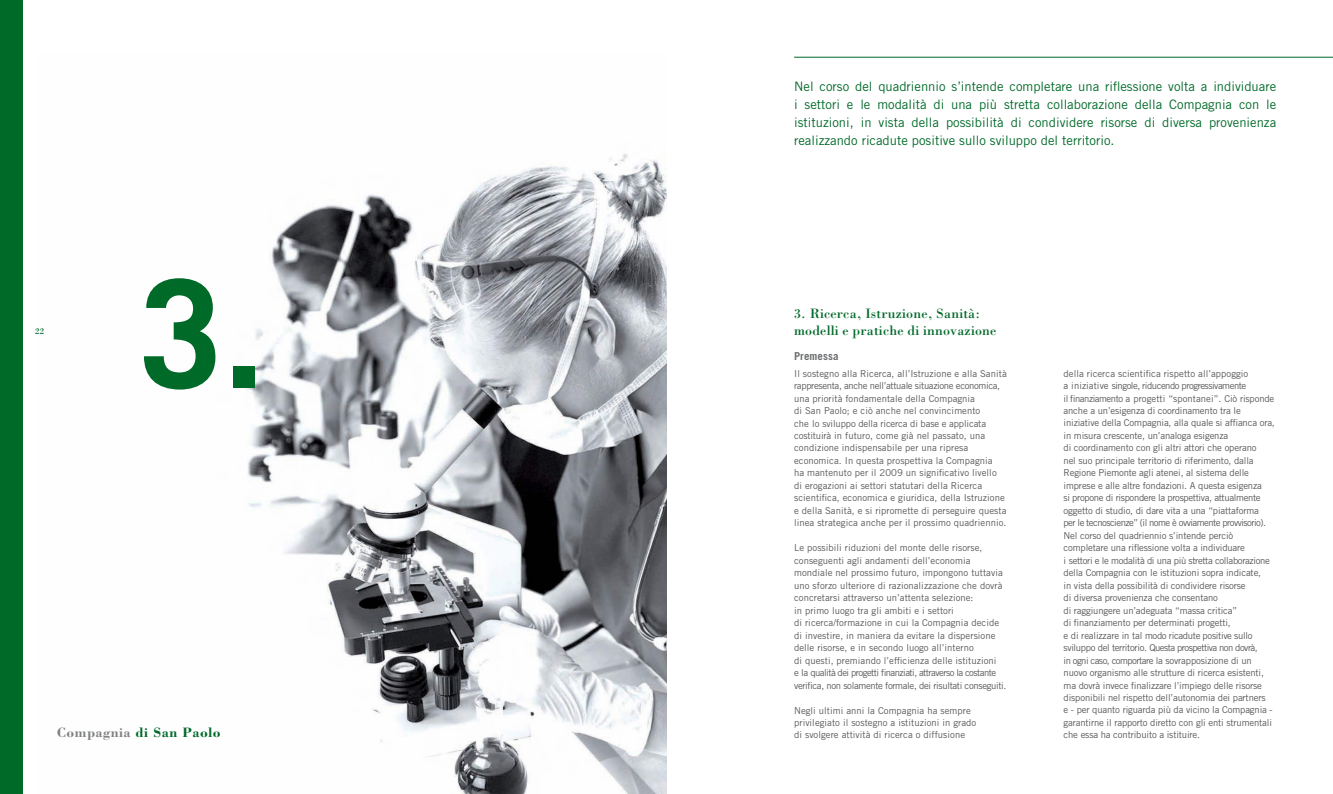
<style>
.page{position:relative;width:1333px;height:794px;background:#fff}
.page>*{position:absolute;margin:0;border:0;box-sizing:border-box;transform-origin:0 0}
.t1{font:700 150px "Trade Gothic LT Std";color:#006a29}
.t2{font:14px/16.8px "Bodoni Std";letter-spacing:.01em;color:#006a29}
.t3{font:700 14px "Bodoni Std";letter-spacing:.04em;color:#006a29}
.t4{font:13px/18px "Trade Gothic LT Std";color:#006a29;text-align:justify}
.t5{font:700 11px "Trade Gothic LT Std";letter-spacing:.005em;color:#6c6e70}
.t6{font:9.5px/12.5px "Trade Gothic LT Std";letter-spacing:-.015em;color:#57585a}
.t7{font:9.5px/12.5px "Trade Gothic LT Std";letter-spacing:.005em;color:#57585a}
.t8{font:9px "Bodoni Std";color:#006a29}
.s1{color:#808284}
</style>
<div class="page">
<img style="left:241px;top:153px;width:425px;height:641px">
<div style="left:0;top:0;width:23px;height:794px;background:#006a29"></div>
<hr style="left:794px;top:57px;width:538px;height:1px;background:#006a29">
<p class="t4" style="left:794px;top:77px;width:483px">Nel corso del quadriennio s’intende completare una riflessione volta a individuare i settori e le modalità di una più stretta collaborazione della Compagnia con le istituzioni, in vista della possibilità di condividere risorse di diversa provenienza realizzando ricadute positive sullo sviluppo del territorio.</p>
<p class="t8" style="left:35px;top:328px;width:10px">22</p>
<h1 class="t1" style="left:139px;top:275px;width:127px">3.</h1>
<h2 class="t2" style="left:794px;top:306px;width:204px">3. Ricerca, Istruzione, Sanità: modelli e pratiche di innovazione</h2>
<p class="t5" style="left:794px;top:351px;width:46px">Premessa</p>
<p class="t7" style="left:794px;top:367px;width:214px">Il sostegno alla Ricerca, all’Istruzione e alla Sanità rappresenta, anche nell’attuale situazione economica, una priorità fondamentale della Compagnia<br>di San Paolo; e ciò anche nel convincimento<br>che lo sviluppo della ricerca di base e applicata costituirà in futuro, come già nel passato, una condizione indispensabile per una ripresa economica. In questa prospettiva la Compagnia<br>ha mantenuto per il 2009 un significativo livello di erogazioni ai settori statutari della Ricerca scientifica, economica e giuridica, della Istruzione e della Sanità, e si ripromette di perseguire questa linea strategica anche per il prossimo quadriennio.</p>
<p class="t7" style="left:794px;top:541px;width:214px">Le possibili riduzioni del monte delle risorse, conseguenti agli andamenti dell’economia mondiale nel prossimo futuro, impongono tuttavia uno sforzo ulteriore di razionalizzazione che dovrà concretarsi attraverso un’attenta selezione:<br>in primo luogo tra gli ambiti e i settori<br>di ricerca/formazione in cui la Compagnia decide di investire, in maniera da evitare la dispersione delle risorse, e in secondo luogo all’interno<br>di questi, premiando l’efficienza delle istituzioni<br>e la qualità dei progetti finanziati, attraverso la costante verifica, non solamente formale, dei risultati conseguiti.</p>
<p class="t7" style="left:794px;top:704px;width:184px">Negli ultimi anni la Compagnia ha sempre privilegiato il sostegno a istituzioni in grado</p>
<h2 class="t3" style="left:57px;top:727px;width:165px"><span class="s1">Compagnia</span> di San Paolo</h2>
<p class="t7" style="left:794px;top:729px;width:172px">di svolgere attività di ricerca o diffusione</p>
<p class="t6" style="left:1063px;top:367px;width:213px">della ricerca scientifica rispetto all’appoggio<br>a iniziative singole, riducendo progressivamente<br>il finanziamento a progetti “spontanei”. Ciò risponde anche a un’esigenza di coordinamento tra le iniziative della Compagnia, alla quale si affianca ora, in misura crescente, un’analoga esigenza<br>di coordinamento con gli altri attori che operano<br>nel suo principale territorio di riferimento, dalla Regione Piemonte agli atenei, al sistema delle imprese e alle altre fondazioni. A questa esigenza<br>si propone di rispondere la prospettiva, attualmente oggetto di studio, di dare vita a una “piattaforma<br>per le tecnoscienze” (il nome è ovviamente provvisorio).<br>Nel corso del quadriennio s’intende perciò completare una riflessione volta a individuare<br>i settori e le modalità di una più stretta collaborazione della Compagnia con le istituzioni sopra indicate,<br>in vista della possibilità di condividere risorse<br>di diversa provenienza che consentano<br>di raggiungere un’adeguata “massa critica”<br>di finanziamento per determinati progetti,<br>e di realizzare in tal modo ricadute positive sullo sviluppo del territorio. Questa prospettiva non dovrà,<br>in ogni caso, comportare la sovrapposizione di un nuovo organismo alle strutture di ricerca esistenti, ma dovrà invece finalizzare l’impiego delle risorse disponibili nel rispetto dell’autonomia dei partners<br>e - per quanto riguarda più da vicino la Compagnia - garantirne il rapporto diretto con gli enti strumentali che essa ha contribuito a istituire.</p>
</div>
